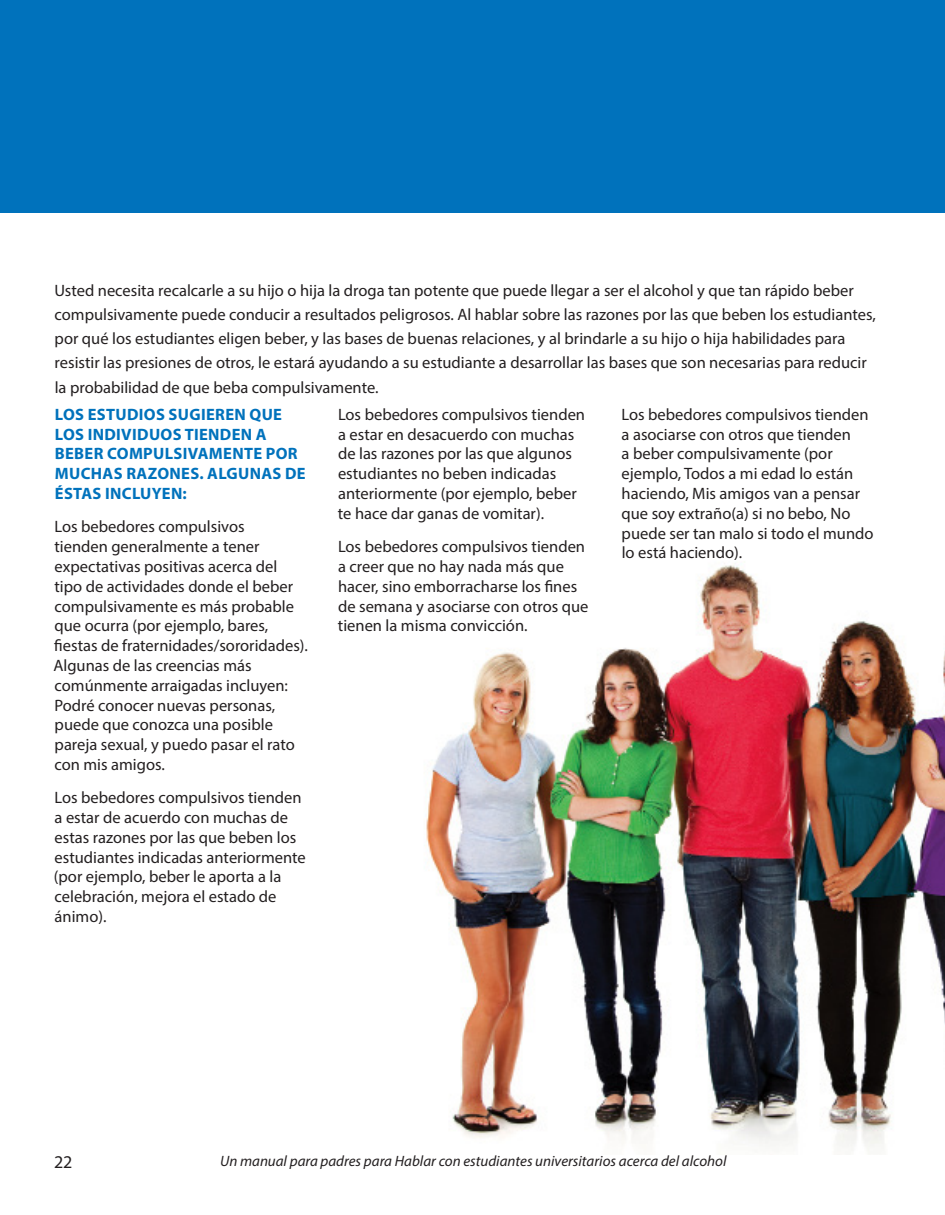
<style>
.page{position:relative;width:945px;height:1215px;background:#fff}
.page>*{position:absolute;margin:0;border:0;box-sizing:border-box;transform-origin:0 0}
.t1{font:18px "Myriad Pro";color:#231f20}
.Body{font:16.5px/19.8px "Myriad Pro";color:#231f20}
.Intro_Paragraph{font:16.5px/24px "Myriad Pro";color:#231f20}
.Body_Bold{font:700 16.5px/19.8px "Myriad Pro";letter-spacing:.02em;color:#0072bc}
.t2{font:italic 15px "Myriad Pro";color:#231f20}
</style>
<div class="page">
<div style="left:932px;top:0;width:13px;height:212px;background:#0072bc"></div>
<img style="left:426px;top:565px;width:519px;height:587px">
<div style="left:0;top:0;width:932px;height:212px;background:#0072bc"></div>
<p class="Intro_Paragraph" style="left:54px;top:278px;width:823px">Usted necesita recalcarle a su hijo o hija la droga tan potente que puede llegar a ser el alcohol y que tan rápido beber compulsivamente puede conducir a resultados peligrosos. Al hablar sobre las razones por las que beben los estudiantes, por qué los estudiantes eligen beber, y las bases de buenas relaciones, y al brindarle a su hijo o hija habilidades para resistir las presiones de otros, le estará ayudando a su estudiante a desarrollar las bases que son necesarias para reducir</p>
<p class="Intro_Paragraph" style="left:55px;top:376px;width:325px">la probabilidad de que beba compulsivamente.</p>
<p class="Body_Bold" style="left:55px;top:404px;width:252px">LOS ESTUDIOS SUGIEREN QUE<br>LOS INDIVIDUOS TIENDEN A<br>BEBER COMPULSIVAMENTE POR<br>MUCHAS RAZONES. ALGUNAS DE<br>ÉSTAS INCLUYEN:</p>
<p class="Body" style="left:53px;top:517px;width:256px">Los bebedores compulsivos<br>tienden generalmente a tener expectativas positivas acerca del<br>tipo de actividades donde el beber compulsivamente es más probable que ocurra (por ejemplo, bares, fiestas de fraternidades/sororidades).<br>Algunas de las creencias más comúnmente arraigadas incluyen:<br>Podré conocer nuevas personas, puede que conozca una posible pareja sexual, y puedo pasar el rato con mis amigos.</p>
<p class="Body" style="left:54px;top:788px;width:253px">Los bebedores compulsivos tienden a estar de acuerdo con muchas de estas razones por las que beben los estudiantes indicadas anteriormente (por ejemplo, beber le aporta a la celebración, mejora el estado de ánimo).</p>
<p class="Body" style="left:338px;top:404px;width:249px">Los bebedores compulsivos tienden a estar en desacuerdo con muchas de las razones por las que algunos estudiantes no beben indicadas anteriormente (por ejemplo, beber te hace dar ganas de vomitar).</p>
<p class="Body" style="left:338px;top:536px;width:252px">Los bebedores compulsivos tienden a creer que no hay nada más que hacer, sino emborracharse los fines de semana y asociarse con otros que tienen la misma convicción.</p>
<p class="Body" style="left:622px;top:404px;width:254px">Los bebedores compulsivos tienden a asociarse con otros que tienden<br>a beber compulsivamente (por ejemplo, Todos a mi edad lo están haciendo, Mis amigos van a pensar que soy extraño(a) si no bebo, No puede ser tan malo si todo el mundo lo está haciendo).</p>
<p class="t1" style="left:54px;top:1151px;width:20px">22</p>
<p class="t2" style="left:220px;top:1151px;width:508px">Un manual para padres para Hablar con estudiantes universitarios acerca del alcohol</p>
</div>
